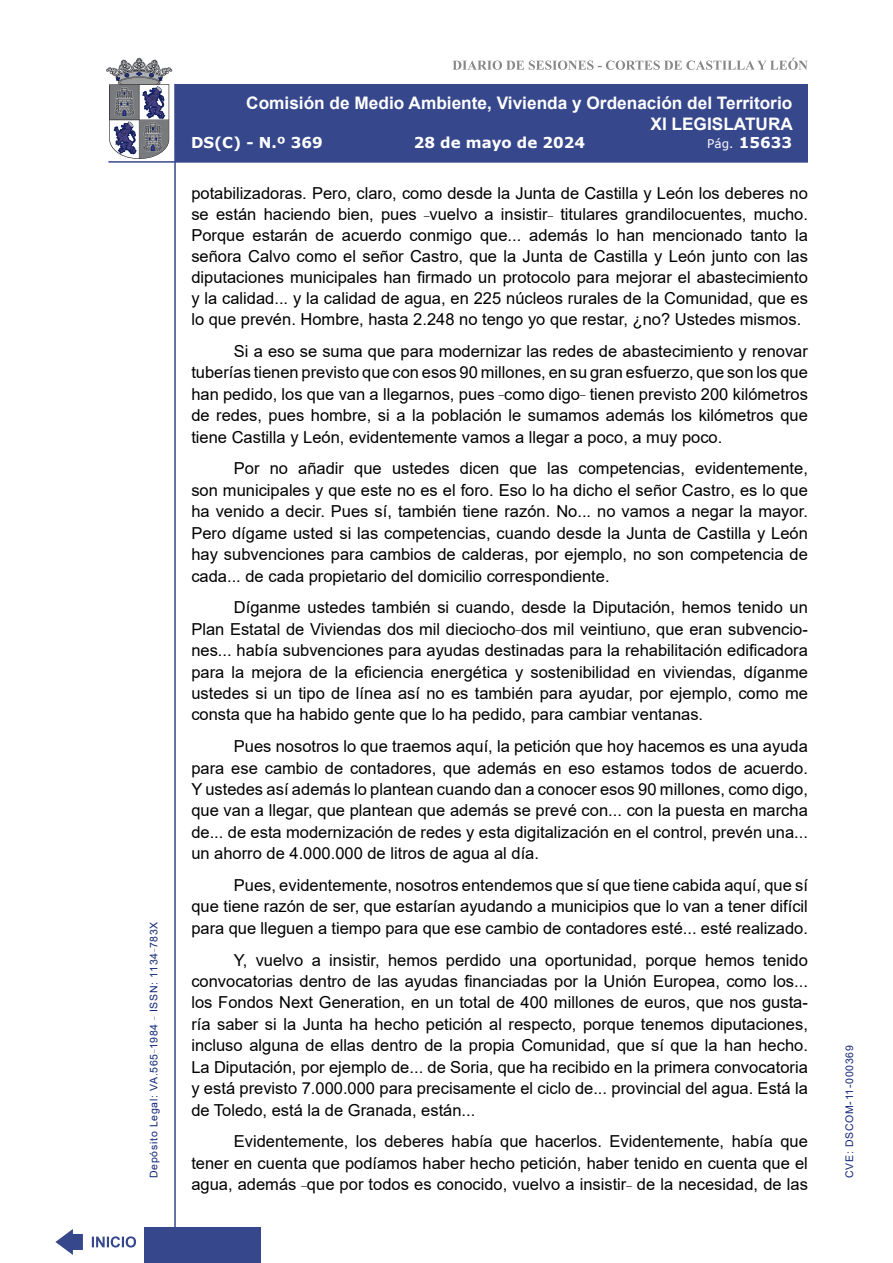
<style>
.page{position:relative;width:893px;height:1263px;background:#fff}
.page>*{position:absolute;margin:0;border:0;box-sizing:border-box;transform-origin:0 0}
.t1{font:700 17.25px/20.7px "Arial";color:#fff;text-align:right}
.t2{font:16.5px/21.5px "Arial";color:#000;text-align:justify}
.t3{font:700 15px "Verdana";color:#fff}
.t4{font:10.5px "Arial";letter-spacing:.065em;color:#122678}
.s1{font-weight:400;font-size:12px}
</style>
<div class="page">
<svg style="left:452px;top:58px;width:356px;height:12px"></svg>
<hr style="left:174px;top:84px;width:2px;height:1179px;background:#36478c">
<div style="left:144px;top:1227px;width:117px;height:36px;background:#36478c"></div>
<div style="left:175px;top:84px;width:633px;height:78px;background:#36478c"></div>
<hr style="left:108px;top:161px;width:700px;height:2px;background:#36478c">
<svg style="left:92px;top:1236px;width:44px;height:11px"></svg>
<svg style="left:55px;top:1229px;width:28px;height:26px"></svg>
<svg style="left:106px;top:58px;width:66px;height:101px"></svg>
<p class="t4" style="left:146px;top:1178px;width:258px;rotate:-90deg">Depósito Legal: VA.565<sup>_</sup>1984 <sup>_</sup> ISSN: 1134<sup>_</sup>783X</p>
<p class="t1" style="left:246px;top:93px;width:548px">Comisión de Medio Ambiente, Vivienda y Ordenación del Territorio<br>XI LEGISLATURA</p>
<p class="t3" style="left:191px;top:132px;width:133px">DS(C) - N.º 369</p>
<p class="t3" style="left:414px;top:132px;width:173px">28 de mayo de 2024</p>
<p class="t3" style="left:707px;top:132px;width:86px"><span class="s1">Pág.</span> 15633</p>
<p class="t2" style="left:191px;top:183px;width:618px;line-height:21px">potabilizadoras. Pero, claro, como desde la Junta de Castilla y León los deberes no se están haciendo bien, pues <sup>_</sup>vuelvo a insistir<sup>_</sup> titulares grandilocuentes, mucho.<br>Porque estarán de acuerdo conmigo que... además lo han mencionado tanto la señora Calvo como el señor Castro, que la Junta de Castilla y León junto con las diputaciones municipales han firmado un protocolo para mejorar el abastecimiento y la calidad... y la calidad de agua, en 225 núcleos rurales de la Comunidad, que es lo que prevén. Hombre, hasta 2.248 no tengo yo que restar, ¿no? Ustedes mismos.</p>
<p class="t2" style="left:191px;top:340px;width:618px;text-indent:43px">Si a eso se suma que para modernizar las redes de abastecimiento y renovar tuberías tienen previsto que con esos 90 millones, en su gran esfuerzo, que son los que han pedido, los que van a llegarnos, pues <sup>_</sup>como digo<sup>_</sup> tienen previsto 200 kilómetros de redes, pues hombre, si a la población le sumamos además los kilómetros que tiene Castilla y León, evidentemente vamos a llegar a poco, a muy poco.</p>
<p class="t2" style="left:191px;top:458px;width:618px;text-indent:43px">Por no añadir que ustedes dicen que las competencias, evidentemente, son municipales y que este no es el foro. Eso lo ha dicho el señor Castro, es lo que ha venido a decir. Pues sí, también tiene razón. No... no vamos a negar la mayor.<br>Pero dígame usted si las competencias, cuando desde la Junta de Castilla y León hay subvenciones para cambios de calderas, por ejemplo, no son competencia de cada... de cada propietario del domicilio correspondiente.</p>
<p class="t2" style="left:191px;top:596px;width:618px;text-indent:43px">Díganme ustedes también si cuando, desde la Diputación, hemos tenido un Plan Estatal de Viviendas dos mil dieciocho<sup>_</sup>dos mil veintiuno, que eran subvencio&shy;nes... había subvenciones para ayudas destinadas para la rehabilitación edificadora para la mejora de la eficiencia energética y sostenibilidad en viviendas, díganme ustedes si un tipo de línea así no es también para ayudar, por ejemplo, como me consta que ha habido gente que lo ha pedido, para cambiar ventanas.</p>
<p class="t2" style="left:191px;top:735px;width:618px;text-indent:43px">Pues nosotros lo que traemos aquí, la petición que hoy hacemos es una ayuda para ese cambio de contadores, que además en eso estamos todos de acuerdo.<br>Y ustedes así además lo plantean cuando dan a conocer esos 90 millones, como digo, que van a llegar, que plantean que además se prevé con... con la puesta en marcha de... de esta modernización de redes y esta digitalización en el control, prevén una... un ahorro de 4.000.000 de litros de agua al día.</p>
<p class="t2" style="left:191px;top:874px;width:618px;text-indent:43px">Pues, evidentemente, nosotros entendemos que sí que tiene cabida aquí, que sí que tiene razón de ser, que estarían ayudando a municipios que lo van a tener difícil para que lleguen a tiempo para que ese cambio de contadores esté... esté realizado.</p>
<p class="t2" style="left:191px;top:949px;width:618px;text-indent:43px">Y, vuelvo a insistir, hemos perdido una oportunidad, porque hemos tenido convocatorias dentro de las ayudas financiadas por la Unión Europea, como los... los Fondos Next Generation, en un total de 400 millones de euros, que nos gusta&shy;ría saber si la Junta ha hecho petición al respecto, porque tenemos diputaciones, incluso alguna de ellas dentro de la propia Comunidad, que sí que la han hecho.<br>La Diputación, por ejemplo de... de Soria, que ha recibido en la primera convocatoria y está previsto 7.000.000 para precisamente el ciclo de... provincial del agua. Está la de Toledo, está la de Granada, están...</p>
<p class="t2" style="left:191px;top:1131px;width:618px;text-indent:43px">Evidentemente, los deberes había que hacerlos. Evidentemente, había que tener en cuenta que podíamos haber hecho petición, haber tenido en cuenta que el agua, además <sup>_</sup>que por todos es conocido, vuelvo a insistir<sup>_</sup> de la necesidad, de las</p>
<p class="t4" style="left:842px;top:1178px;width:134px;rotate:-90deg">CVE: DSCOM-11-000369</p>
</div>
